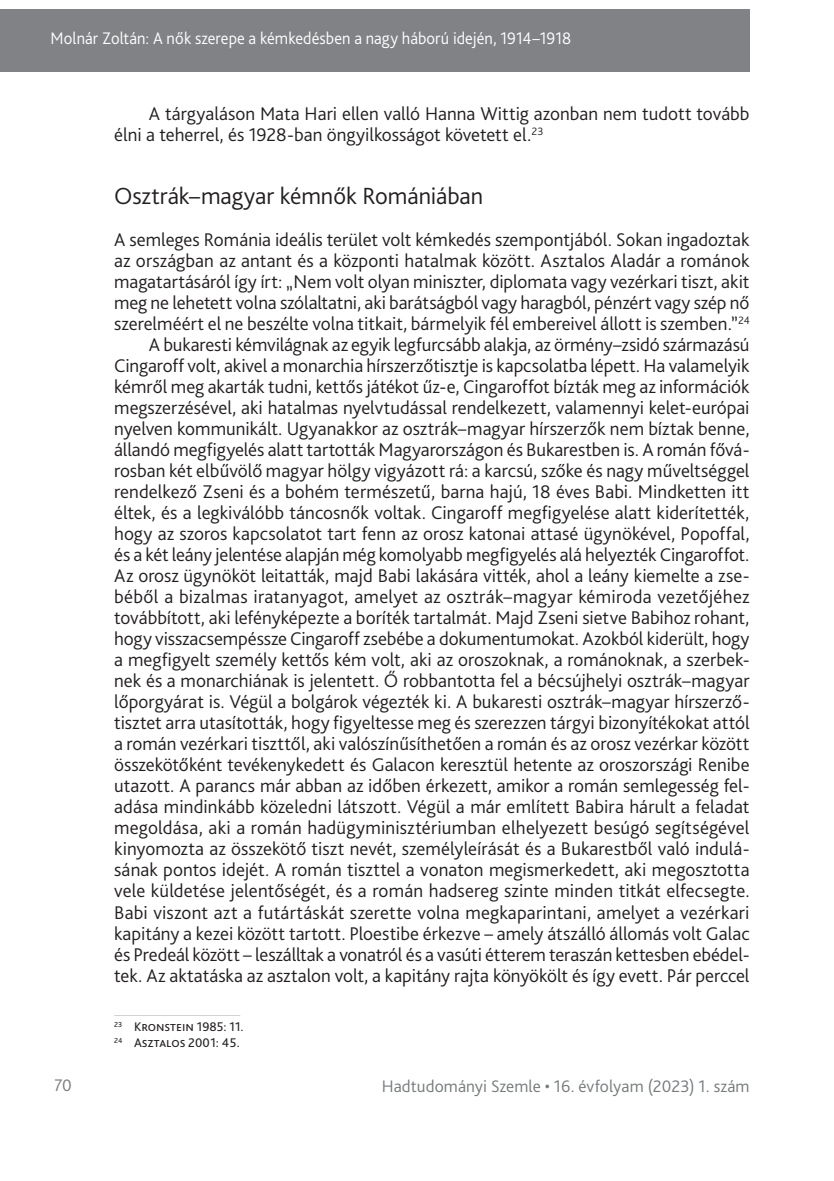
<style>
.page{position:relative;width:834px;height:1181px;background:#fff}
.page>*{position:absolute;margin:0;border:0;box-sizing:border-box;transform-origin:0 0}
._1_1_1__Head{font:300 24.5px "Bliss Pro";letter-spacing:-.005em;color:#231f20}
._1__Body{font:300 19.25px/21px "Bliss Pro";color:#231f20}
._2__Body_1st_paragra{font:300 19.25px/21px "Bliss Pro";color:#231f20;text-align:justify}
.t1{font:300 17.5px "Bliss Pro";letter-spacing:.005em;color:#fff;scale:.95 1}
.t2{font:300 17.5px "Bliss Pro";letter-spacing:.005em;color:#767a7c}
.Lábjegyzet{font:13.12px "Bliss Pro";color:#231f20}
</style>
<div class="page">
<div style="left:0;top:9px;width:749px;height:63px;background:#808285"></div>
<hr style="left:114px;top:1015px;width:126px;height:1px;background:#d1d2d4">
<p class="t1" style="left:51px;top:27px;width:549px">Molnár Zoltán: A nők szerepe a kémkedésben a nagy háború idején, 1914–1918</p>
<p class="_1__Body" style="left:114px;top:103px;width:636px;text-indent:35px">A tárgyaláson Mata Hari ellen valló Hanna Wittig azonban nem tudott tovább élni a teherrel, és -1928-ban öngyilkosságot követett el.<sup>23</sup></p>
<p class="_1_1_1__Head" style="left:114px;top:181px;width:370px">Osztrák–magyar kémnők Romániában</p>
<p class="_2__Body_1st_paragra" style="left:114px;top:229px;width:637px">A semleges Románia ideális terület volt kémkedés szempontjából. Sokan ingadoztak az országban az antant és a központi hatalmak között. Asztalos Aladár a románok magatartásáról így írt: „Nem volt olyan miniszter, diplomata vagy vezérkari tiszt, akit meg ne lehetett volna szólaltatni, aki barátságból vagy haragból, pénzért vagy szép nő szerelméért el ne beszélte volna titkait, bármelyik fél embereivel állott is szemben.”<sup>24</sup></p>
<p class="_1__Body" style="left:114px;top:334px;width:637px;text-align:justify;text-indent:35px">A bukaresti kémvilágnak az egyik legfurcsább alakja, az örmény–zsidó származású Cingaroff volt, akivel a monarchia hírszerzőtisztje is kapcsolatba lépett. Ha valamelyik kémről meg akarták tudni, kettős játékot űz-e, Cingaroffot bízták meg az információk megszerzésével, aki hatalmas nyelvtudással rendelkezett, valamennyi kelet-európai nyelven kommunikált. Ugyanakkor az osztrák–magyar hírszerzők nem bíztak benne, állandó megfigyelés alatt tartották Magyarországon és Bukarestben is. A román fővá&shy;rosban két elbűvölő magyar hölgy vigyázott rá: a karcsú, szőke és nagy műveltséggel rendelkező Zseni és a bohém természetű, barna hajú, 18 éves Babi. Mindketten itt éltek, és a legkiválóbb táncosnők voltak. Cingaroff megfigyelése alatt kiderítették, hogy az szoros kapcsolatot tart fenn az orosz katonai attasé ügynökével, Popoffal, és a két leány jelentése alapján még komolyabb megfigyelés alá helyezték Cingaroffot.<br>Az orosz ügynököt leitatták, majd Babi lakására vitték, ahol a leány kiemelte a zse&shy;béből a bizalmas iratanyagot, amelyet az osztrák–magyar kémiroda vezetőjéhez továbbított, aki lefényképezte a boríték tartalmát. Majd Zseni sietve Babihoz rohant, hogy visszacsempéssze Cingaroff zsebébe a dokumentumokat. Azokból kiderült, hogy a megfigyelt személy kettős kém volt, aki az oroszoknak, a románoknak, a szerbek&shy;nek és a monarchiának is jelentett. Ő robbantotta fel a bécsújhelyi osztrák–magyar lőporgyárat is. Végül a bolgárok végezték ki. A bukaresti osztrák–magyar hírszerző&shy;tisztet arra utasították, hogy figyeltesse meg és szerezzen tárgyi bizonyítékokat attól a román vezérkari tiszttől, aki valószínűsíthetően a román és az orosz vezérkar között összekötőként tevékenykedett és Galacon keresztül hetente az oroszországi Renibe utazott. A parancs már abban az időben érkezett, amikor a román semlegesség fel&shy;adása mindinkább közeledni látszott. Végül a már említett Babira hárult a feladat megoldása, aki a román hadügyminisztériumban elhelyezett besúgó segítségével kinyomozta az összekötő tiszt nevét, személyleírását és a Bukarestből való indulá&shy;sának pontos idejét. A román tiszttel a vonaton megismerkedett, aki megosztotta vele küldetése jelentőségét, és a román hadsereg szinte minden titkát elfecsegte.<br>Babi viszont azt a futártáskát szerette volna megkaparintani, amelyet a vezérkari kapitány a kezei között tartott. Ploestibe érkezve – amely átszálló állomás volt Galac és Predeál között – leszálltak a vonatról és a vasúti étterem teraszán kettesben ebédel&shy;tek. Az aktatáska az asztalon volt, a kapitány rajta könyökölt és így evett. Pár perccel</p>
<p class="Lábjegyzet" style="left:114px;top:1018px;width:131px"><sup>23</sup> Kronstein 1985: 11.</p>
<p class="Lábjegyzet" style="left:114px;top:1034px;width:127px"><sup>24</sup> Asztalos 2001: 45.</p>
<p class="t2" style="left:54px;top:1074px;width:19px">70</p>
<p class="t2" style="left:381px;top:1075px;width:369px">Hadtudományi Szemle • 16. évfolyam (2023) 1. szám</p>
</div>
